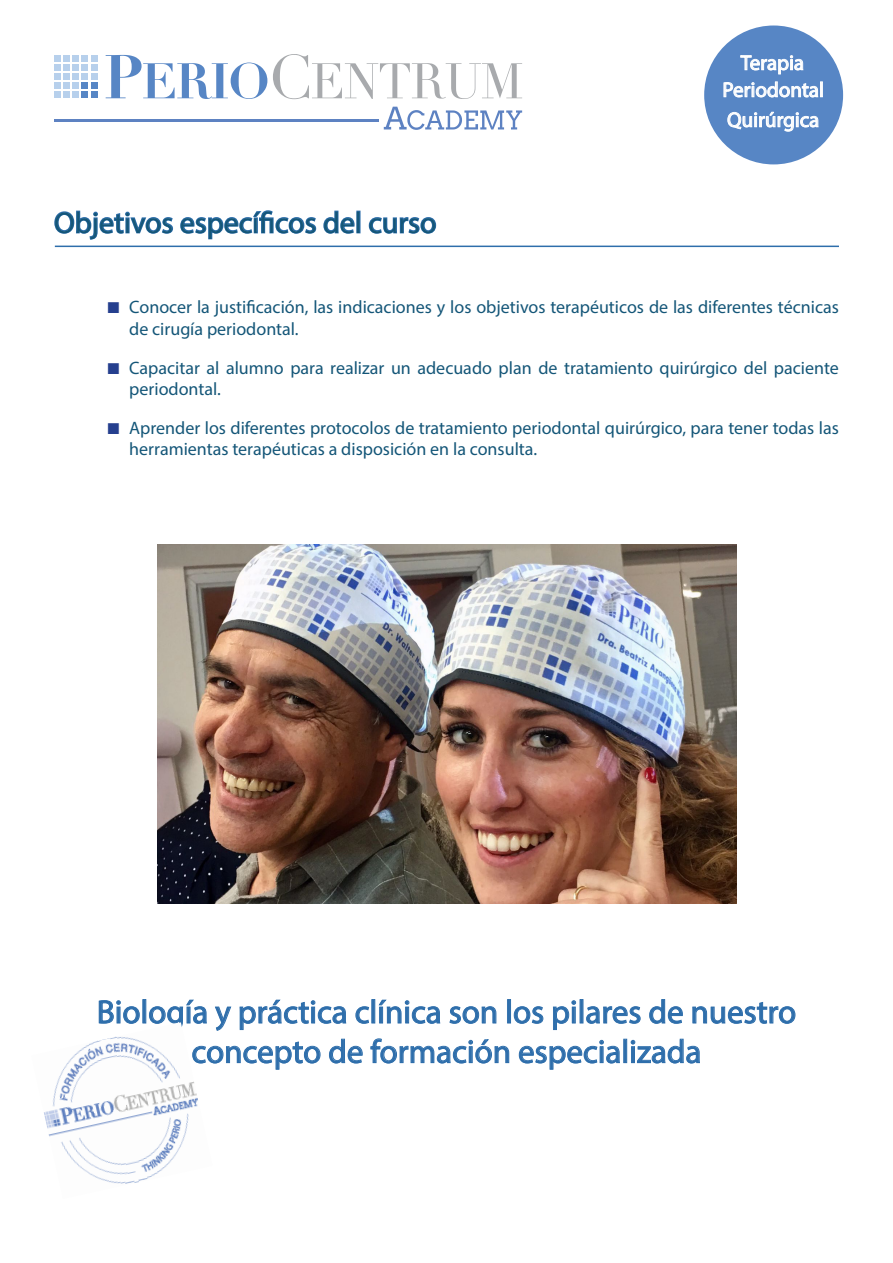
<style>
.page{position:relative;width:893px;height:1263px;background:#fff}
.page>*{position:absolute;margin:0;border:0;box-sizing:border-box;transform-origin:0 0}
.t1{font:33px/39.6px "Myriad Pro";color:#2e6eab;text-align:center}
.t2{font:30px "Myriad Pro";color:#145678}
.t3{font:21px/27px "Myriad Pro";color:#fff;text-align:center}
.t4{font:18px/21.6px "Myriad Pro";color:#145678}
.s1{font-family:"Andale Mono";color:#253f8e}
</style>
<div class="page">
<div style="left:704px;top:26px;width:139px;height:138px;background:#5786c5;border-radius:50%"></div>
<svg style="left:740px;top:55px;width:63px;height:19px"></svg>
<svg style="left:724px;top:82px;width:98px;height:16px"></svg>
<svg style="left:728px;top:112px;width:90px;height:19px"></svg>
<svg style="left:106px;top:55px;width:161px;height:44px"></svg>
<svg style="left:273px;top:54px;width:249px;height:45px"></svg>
<div style="left:91px;top:55px;width:7px;height:6px;background:#b7d0ec"></div>
<div style="left:91px;top:64px;width:7px;height:7px;background:#b7d0ec"></div>
<svg style="left:82px;top:55px;width:6px;height:6px"></svg>
<div style="left:82px;top:64px;width:6px;height:7px;background:#b7d0ec"></div>
<div style="left:91px;top:73px;width:7px;height:7px;background:#b7d0ec"></div>
<div style="left:91px;top:82px;width:7px;height:7px;background:#5786c5"></div>
<div style="left:82px;top:73px;width:6px;height:7px;background:#b7d0ec"></div>
<div style="left:82px;top:82px;width:6px;height:7px;background:#5786c5"></div>
<div style="left:91px;top:92px;width:7px;height:6px;background:#5786c5"></div>
<svg style="left:82px;top:92px;width:6px;height:6px"></svg>
<div style="left:72px;top:55px;width:7px;height:6px;background:#b7d0ec"></div>
<div style="left:72px;top:64px;width:7px;height:7px;background:#b7d0ec"></div>
<div style="left:63px;top:55px;width:7px;height:6px;background:#b7d0ec"></div>
<div style="left:63px;top:64px;width:7px;height:7px;background:#b7d0ec"></div>
<div style="left:72px;top:73px;width:7px;height:7px;background:#b7d0ec"></div>
<div style="left:72px;top:82px;width:7px;height:7px;background:#b7d0ec"></div>
<div style="left:63px;top:73px;width:7px;height:7px;background:#b7d0ec"></div>
<div style="left:63px;top:82px;width:7px;height:7px;background:#b7d0ec"></div>
<div style="left:72px;top:92px;width:7px;height:6px;background:#b7d0ec"></div>
<div style="left:63px;top:92px;width:7px;height:6px;background:#b7d0ec"></div>
<div style="left:54px;top:55px;width:7px;height:6px;background:#b7d0ec"></div>
<div style="left:54px;top:64px;width:7px;height:7px;background:#b7d0ec"></div>
<div style="left:54px;top:73px;width:7px;height:7px;background:#b7d0ec"></div>
<div style="left:54px;top:82px;width:7px;height:7px;background:#b7d0ec"></div>
<div style="left:54px;top:92px;width:7px;height:6px;background:#b7d0ec"></div>
<svg style="left:384px;top:107px;width:138px;height:23px"></svg>
<hr style="left:54px;top:119px;width:325px;height:2px;background:#5d82c2">
<svg style="left:54px;top:210px;width:263px;height:38px"></svg>
<svg style="left:323px;top:210px;width:32px;height:24px"></svg>
<div style="left:356px;top:211px;width:5px;height:22px;border:2px solid #2e6eab"></div>
<svg style="left:368px;top:217px;width:69px;height:17px"></svg>
<hr style="left:55px;top:246px;width:784px;height:1px;background:#2e6eab">
<svg style="left:98px;top:1000px;width:42px;height:22px"></svg>
<svg style="left:149px;top:999px;width:647px;height:71px"></svg>
<img style="left:63px;top:1022px;width:128px;height:47px">
<img style="left:44px;top:1069px;width:158px;height:68px">
<img style="left:52px;top:1117px;width:150px;height:48px">
<img style="left:78px;top:1165px;width:89px;height:19px">
<img style="left:157px;top:544px;width:579px;height:360px">
<p class="t2" style="left:54px;top:204px;width:384px">Objetivos específicos del curso</p>
<p class="t3" style="left:722px;top:49px;width:103px">Terapia<br>Periodontal</p>
<p class="t3" style="left:727px;top:106px;width:94px">Quirúrgica</p>
<p class="t4" style="left:129px;top:296px;width:711px;text-indent:-21px"><span class="s1">■</span> Conocer la justificación, las indicaciones y los objetivos terapéuticos de las diferentes técnicas de cirugía periodontal.</p>
<p class="t4" style="left:129px;top:356px;width:711px;text-indent:-21px"><span class="s1">■</span> Capacitar al alumno para realizar un adecuado plan de tratamiento quirúrgico del paciente periodontal.</p>
<p class="t4" style="left:129px;top:417px;width:711px;text-indent:-21px"><span class="s1">■</span> Aprender los diferentes protocolos de tratamiento periodontal quirúrgico, para tener todas las herramientas terapéuticas a disposición en la consulta.</p>
<p class="t1" style="left:97px;top:992px;width:701px">Biología y práctica clínica son los pilares de nuestro concepto de formación especializada</p>
</div>
